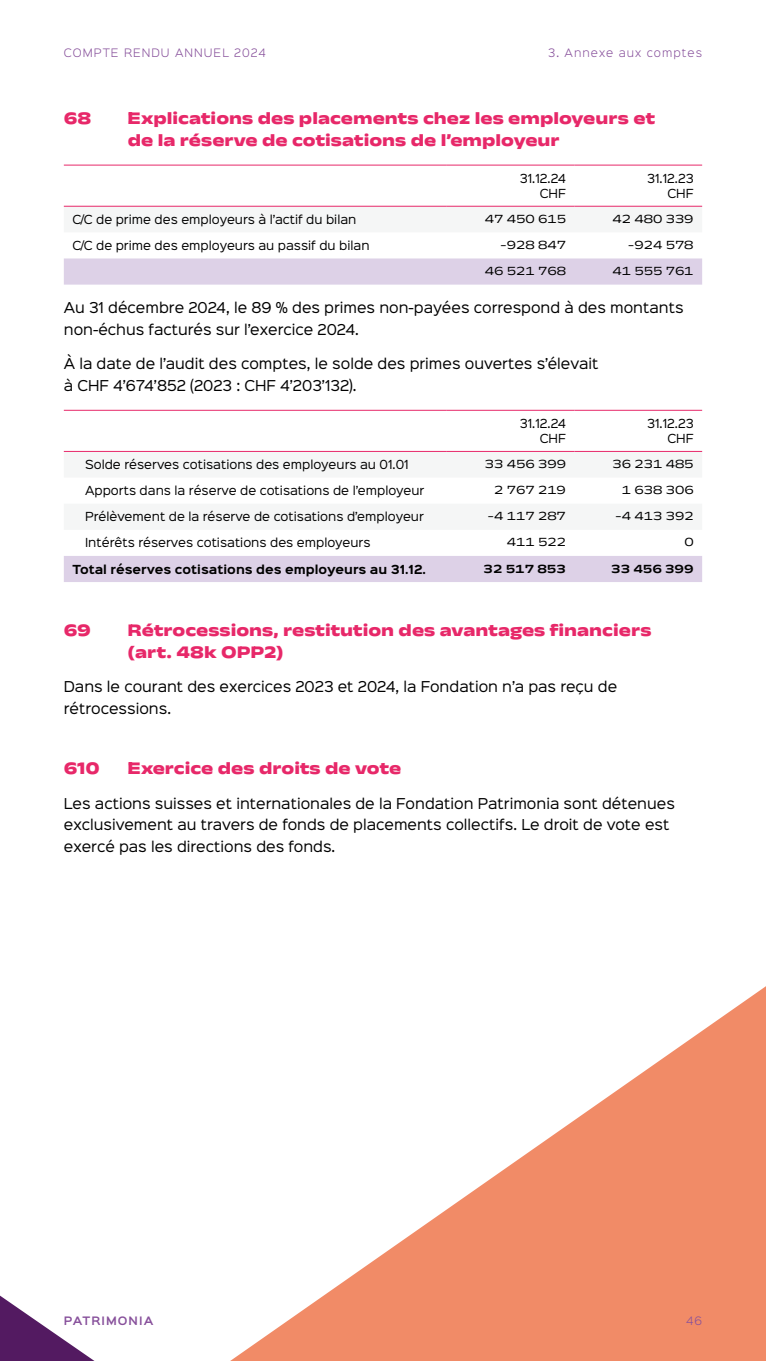
<style>
.page{position:relative;width:766px;height:1361px;background:#fff}
.page>*{position:absolute;margin:0;border:0;box-sizing:border-box;transform-origin:0 0}
.chapitre_3_3{font:800 18px/21.8px "Anek Devanagari Expanded";color:#e72869}
.Texte_courant{font:13.5px/21.8px "Sinkin Sans 400";color:#000}
.Chiffre_tableau_-_MONO{font:12.75px "Anek Devanagari Expanded";color:#000}
.Chiffre_tableau_-_MONO-2{font:600 12.75px "Anek Devanagari Expanded";color:#000}
.texte_tableau{font:11.25px "Sinkin Sans 400";color:#000}
.t1{font:700 11.25px "Sinkin Sans 700";color:#000}
.t2{font:300 10.5px "Sinkin Sans 300";letter-spacing:.1em;color:#87509b}
.t3{font:600 10.5px "Sinkin Sans 600";letter-spacing:.1em;color:#87509b}
</style>
<div class="page">
<svg style="left:0;top:1295px;width:94px;height:66px"></svg>
<svg style="left:230px;top:987px;width:535px;height:374px"></svg>
<svg style="left:64px;top:258px;width:638px;height:27px;background:#ded2e7"></svg>
<hr style="left:64px;top:165px;width:382px;height:1px;background:#e72869">
<hr style="left:446px;top:165px;width:128px;height:1px;background:#e72869">
<hr style="left:574px;top:165px;width:128px;height:1px;background:#e72869">
<hr style="left:64px;top:206px;width:382px;height:1px;background:#e72869">
<hr style="left:446px;top:206px;width:128px;height:1px;background:#e72869">
<hr style="left:574px;top:206px;width:128px;height:1px;background:#e72869">
<div style="left:64px;top:556px;width:638px;height:26px;background:#ddd1e7"></div>
<hr style="left:64px;top:410px;width:382px;height:1px;background:#e72869">
<hr style="left:446px;top:410px;width:128px;height:1px;background:#e72869">
<hr style="left:574px;top:410px;width:128px;height:1px;background:#e72869">
<hr style="left:64px;top:451px;width:382px;height:1px;background:#e72869">
<hr style="left:446px;top:451px;width:128px;height:1px;background:#e72869">
<hr style="left:574px;top:451px;width:128px;height:1px;background:#e72869">
<p class="t2" style="left:64px;top:45px;width:203px">COMPTE RENDU ANNUEL 2024</p>
<p class="t2" style="left:548px;top:45px;width:155px">3. Annexe aux comptes</p>
<p class="chapitre_3_3" style="left:64px;top:107px;width:29px">68</p>
<p class="chapitre_3_3" style="left:128px;top:107px;width:529px">Explications des placements chez les employeurs et de la réserve de cotisations de l’employeur</p>
<p class="texte_tableau" style="left:519px;top:169px;width:48px">31.12.24</p>
<p class="texte_tableau" style="left:539px;top:184px;width:28px">CHF</p>
<p class="texte_tableau" style="left:647px;top:169px;width:48px">31.12.23</p>
<p class="texte_tableau" style="left:667px;top:184px;width:28px">CHF</p>
<p class="texte_tableau" style="left:72px;top:210px;width:285px">C/C de prime des employeurs à l’actif du bilan</p>
<p class="Chiffre_tableau_-_MONO" style="left:484px;top:211px;width:82px">47 450 615</p>
<p class="Chiffre_tableau_-_MONO" style="left:612px;top:211px;width:82px">42 480 339</p>
<p class="texte_tableau" style="left:72px;top:236px;width:298px">C/C de prime des employeurs au passif du bilan</p>
<p class="Chiffre_tableau_-_MONO" style="left:500px;top:237px;width:67px">-928 847</p>
<p class="Chiffre_tableau_-_MONO" style="left:627px;top:237px;width:67px">-924 578</p>
<p class="Chiffre_tableau_-_MONO" style="left:484px;top:263px;width:82px">46 521 768</p>
<p class="Chiffre_tableau_-_MONO" style="left:612px;top:263px;width:82px">41 555 761</p>
<p class="Texte_courant" style="left:64px;top:296px;width:621px">Au 31 décembre 2024, le 89 % des primes non-payées correspond à des montants non-échus facturés sur l’exercice 2024.</p>
<p class="Texte_courant" style="left:64px;top:352px;width:536px">À la date de l’audit des comptes, le solde des primes ouvertes s’élevait à CHF 4’674’852 (2023 : CHF 4’203’132).</p>
<p class="texte_tableau" style="left:519px;top:414px;width:48px">31.12.24</p>
<p class="texte_tableau" style="left:539px;top:429px;width:28px">CHF</p>
<p class="texte_tableau" style="left:647px;top:414px;width:48px">31.12.23</p>
<p class="texte_tableau" style="left:667px;top:429px;width:28px">CHF</p>
<p class="texte_tableau" style="left:85px;top:455px;width:325px">Solde réserves cotisations des employeurs au 01.01</p>
<p class="Chiffre_tableau_-_MONO" style="left:484px;top:456px;width:82px">33 456 399</p>
<p class="Chiffre_tableau_-_MONO" style="left:612px;top:456px;width:82px">36 231 485</p>
<p class="texte_tableau" style="left:85px;top:481px;width:341px">Apports dans la réserve de cotisations de l’employeur</p>
<p class="Chiffre_tableau_-_MONO" style="left:494px;top:482px;width:73px">2 767 219</p>
<p class="Chiffre_tableau_-_MONO" style="left:621px;top:482px;width:73px">1 638 306</p>
<p class="texte_tableau" style="left:85px;top:507px;width:340px">Prélèvement de la réserve de cotisations d’employeur</p>
<p class="Chiffre_tableau_-_MONO" style="left:487px;top:508px;width:80px">-4 117 287</p>
<p class="Chiffre_tableau_-_MONO" style="left:615px;top:508px;width:80px">-4 413 392</p>
<p class="texte_tableau" style="left:85px;top:533px;width:287px">Intérêts réserves cotisations des employeurs</p>
<p class="Chiffre_tableau_-_MONO" style="left:506px;top:534px;width:61px">411 522</p>
<p class="Chiffre_tableau_-_MONO" style="left:684px;top:534px;width:11px">0</p>
<p class="t1" style="left:72px;top:563px;width:355px">Total réserves cotisations des employeurs au 31.12.</p>
<p class="Chiffre_tableau_-_MONO-2" style="left:483px;top:561px;width:84px">32 517 853</p>
<p class="Chiffre_tableau_-_MONO-2" style="left:611px;top:561px;width:84px">33 456 399</p>
<p class="chapitre_3_3" style="left:64px;top:619px;width:29px">69</p>
<p class="chapitre_3_3" style="left:128px;top:619px;width:525px">Rétrocessions, restitution des avantages financiers (art. 48k OPP2)</p>
<p class="Texte_courant" style="left:64px;top:675px;width:554px">Dans le courant des exercices 2023 et 2024, la Fondation n’a pas reçu de rétrocessions.</p>
<p class="chapitre_3_3" style="left:64px;top:757px;width:38px">610</p>
<p class="chapitre_3_3" style="left:128px;top:757px;width:275px">Exercice des droits de vote</p>
<p class="Texte_courant" style="left:64px;top:791px;width:612px">Les actions suisses et internationales de la Fondation Patrimonia sont détenues exclusivement au travers de fonds de placements collectifs. Le droit de vote est exercé pas les directions des fonds.</p>
<p class="t3" style="left:64px;top:1311px;width:91px">PATRIMONIA</p>
<p class="t2" style="left:686px;top:1312px;width:17px">46</p>
</div>
